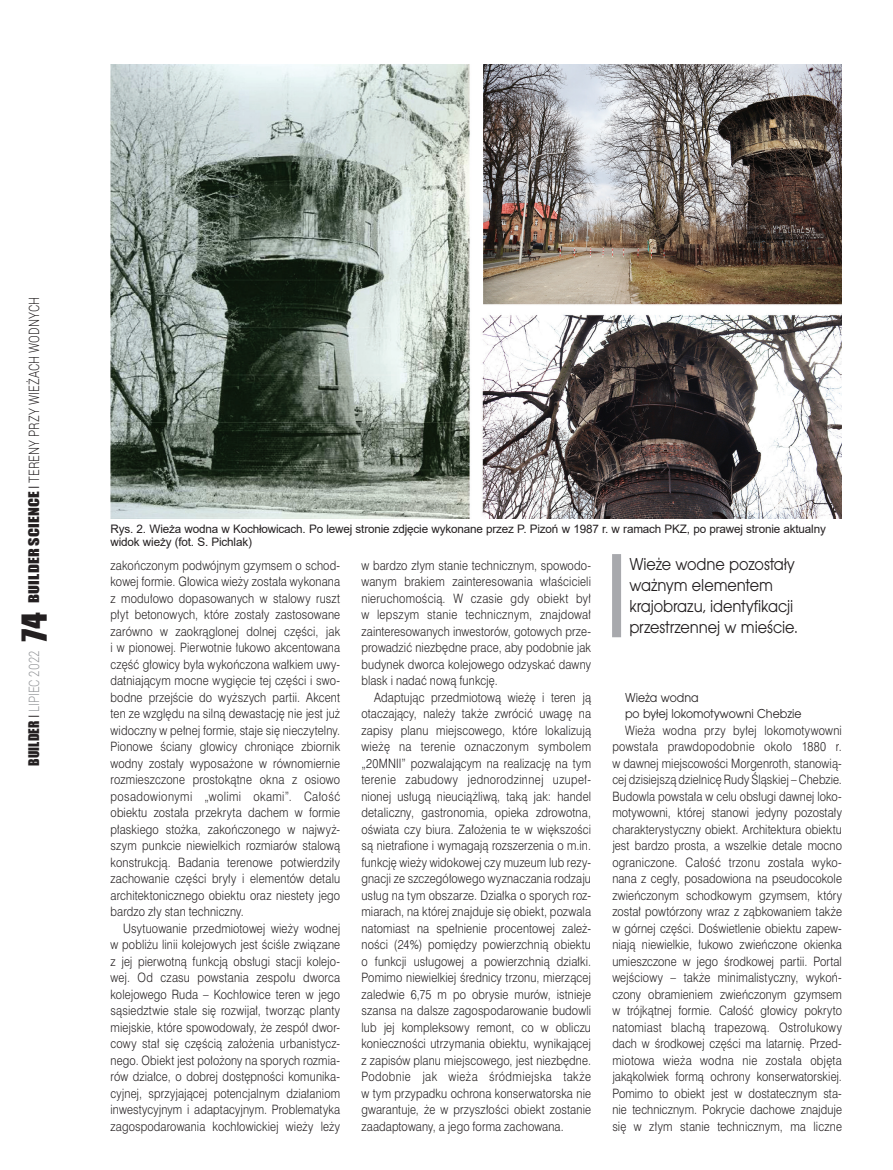
<style>
.page{position:relative;width:893px;height:1170px;background:#fff}
.page>*{position:absolute;margin:0;border:0;box-sizing:border-box;transform-origin:0 0}
.wrzutka_pasek{font:18px/21px "Avant Gar Got Itc TEE";letter-spacing:-.005em;color:#231f20;scale:.9 1}
.t1{font:300 14.25px "Roboto";letter-spacing:.005em;color:#231f20;scale:.8 1}
.t2{font:300 14.25px "Roboto";color:#939598;scale:.8 1}
.srodtytul{font:13.5px/16.5px "Avant Gar Got Itc TEE";color:#231f20;scale:.9 1}
.tekst_swiss{font:12px/16.5px "Swis 721 Lt PL";letter-spacing:.015em;color:#231f20;text-align:justify;scale:.87 1}
.Fot_podpis{font:11.7px/13.5px "Arial";letter-spacing:-.015em;color:#231f20}
.s1{font-family:"Impact";font-weight:400;font-size:13.5px}
.s2{font-family:"Swis 721 Lt PL";font-weight:400;font-size:13.5px}
.s3{font-family:"Impact";font-weight:400;font-size:13.5px;color:#231f20}
.s4{font-family:"Swis 721 Lt PL";font-weight:400;font-size:13.5px;color:#231f20}
.s5{font-family:"Compacta PL";font-weight:700;font-size:30px;color:#231f20}
</style>
<div class="page">
<img style="left:111px;top:65px;width:731px;height:453px">
<div style="left:612px;top:554px;width:9px;height:83px;background:#a8a9ad"></div>
<p class="t1" style="left:24px;top:603px;width:384px;rotate:-90deg"><span class="s1">BUILDER SCIENCE</span> <span class="s2">I</span> TERENY PRZY WIEŻACH WODNYCH</p>
<p class="t2" style="left:24px;top:765px;width:194px;rotate:-90deg"><span class="s3">BUILDER</span> <span class="s4">I</span> LIPIEC 2022 <span class="s5">74</span></p>
<p class="Fot_podpis" style="left:111px;top:522px;width:717px">Rys. 2. Wieża wodna w Kochłowicach. Po lewej stronie zdjęcie wykonane przez P. Pizoń w 1987 r. w ramach PKZ, po prawej stronie aktualny widok wieży (fot. S. Pichlak)</p>
<p class="tekst_swiss" style="left:111px;top:556px;width:265px">zakończonym podwójnym gzymsem o schod&shy;kowej formie. Głowica wieży została wykonana z modułowo dopasowanych w stalowy ruszt płyt betonowych, które zostały zastosowane zarówno w zaokrąglonej dolnej części, jak i w pionowej. Pierwotnie łukowo akcentowana część głowicy była wykończona wałkiem uwy&shy;datniającym mocne wygięcie tej części i swo&shy;bodne przejście do wyższych partii. Akcent ten ze względu na silną dewastację nie jest już widoczny w pełnej formie, staje się nieczytelny.<br>Pionowe ściany głowicy chroniące zbiornik wodny zostały wyposażone w równomiernie rozmieszczone prostokątne okna z osiowo posadowionymi „wolimi okami”. Całość obiektu została przekryta dachem w formie płaskiego stożka, zakończonego w najwyż&shy;szym punkcie niewielkich rozmiarów stalową konstrukcją. Badania terenowe potwierdziły zachowanie części bryły i elementów detalu architektonicznego obiektu oraz niestety jego bardzo zły stan techniczny.</p>
<p class="tekst_swiss" style="left:111px;top:919px;width:265px;text-indent:13px">Usytuowanie przedmiotowej wieży wodnej w pobliżu linii kolejowych jest ściśle związane z jej pierwotną funkcją obsługi stacji kolejo&shy;wej. Od czasu powstania zespołu dworca kolejowego Ruda – Kochłowice teren w jego sąsiedztwie stale się rozwijał, tworząc planty miejskie, które spowodowały, że zespół dwor&shy;cowy stał się częścią założenia urbanistycz&shy;nego. Obiekt jest położony na sporych rozmia&shy;rów działce, o dobrej dostępności komunika&shy;cyjnej, sprzyjającej potencjalnym działaniom inwestycyjnym i adaptacyjnym. Problematyka zagospodarowania kochłowickiej wieży leży</p>
<p class="wrzutka_pasek" style="left:629px;top:553px;width:189px">Wieże wodne pozostały ważnym elementem krajobrazu, identyfikacji przestrzennej w mieście.</p>
<p class="tekst_swiss" style="left:361px;top:556px;width:265px">w bardzo złym stanie technicznym, spowodo&shy;wanym brakiem zainteresowania właścicieli nieruchomością. W czasie gdy obiekt był w lepszym stanie technicznym, znajdował zainteresowanych inwestorów, gotowych prze&shy;prowadzić niezbędne prace, aby podobnie jak budynek dworca kolejowego odzyskać dawny blask i nadać nową funkcję.</p>
<p class="tekst_swiss" style="left:361px;top:688px;width:265px;text-indent:13px">Adaptując przedmiotową wieżę i teren ją otaczający, należy także zwrócić uwagę na zapisy planu miejscowego, które lokalizują wieżę na terenie oznaczonym symbolem „20MNII” pozwalającym na realizację na tym terenie zabudowy jednorodzinnej uzupeł&shy;nionej usługą nieuciążliwą, taką jak: handel detaliczny, gastronomia, opieka zdrowotna, oświata czy biura. Założenia te w większości są nietrafione i wymagają rozszerzenia o m.in. funkcję wieży widokowej czy muzeum lub rezy&shy;gnacji ze szczegółowego wyznaczania rodzaju usług na tym obszarze. Działka o sporych roz&shy;miarach, na której znajduje się obiekt, pozwala natomiast na spełnienie procentowej zależ&shy;ności (24%) pomiędzy powierzchnią obiektu o funkcji usługowej a powierzchnią działki.<br>Pomimo niewielkiej średnicy trzonu, mierzącej zaledwie 6,75 m po obrysie murów, istnieje szansa na dalsze zagospodarowanie budowli lub jej kompleksowy remont, co w obliczu konieczności utrzymania obiektu, wynikającej z zapisów planu miejscowego, jest niezbędne.<br>Podobnie jak wieża śródmiejska także w tym przypadku ochrona konserwatorska nie gwarantuje, że w przyszłości obiekt zostanie zaadaptowany, a jego forma zachowana.</p>
<p class="srodtytul" style="left:625px;top:688px;width:198px">Wieża wodna<br>po byłej lokomotywowni Chebzie</p>
<p class="tekst_swiss" style="left:612px;top:721px;width:265px;text-indent:13px">Wieża wodna przy byłej lokomotywowni powstała prawdopodobnie około 1880 r. w dawnej miejscowości Morgenroth, stanowią&shy;cej dzisiejszą dzielnicę Rudy Śląskiej – Chebzie.<br>Budowla powstała w celu obsługi dawnej loko&shy;motywowni, której stanowi jedyny pozostały charakterystyczny obiekt. Architektura obiektu jest bardzo prosta, a wszelkie detale mocno ograniczone. Całość trzonu została wyko&shy;nana z cegły, posadowiona na pseudocokole zwieńczonym schodkowym gzymsem, który został powtórzony wraz z ząbkowaniem także w górnej części. Doświetlenie obiektu zapew&shy;niają niewielkie, łukowo zwieńczone okienka umieszczone w jego środkowej partii. Portal wejściowy – także minimalistyczny, wykoń&shy;czony obramieniem zwieńczonym gzymsem w trójkątnej formie. Całość głowicy pokryto natomiast blachą trapezową. Ostrołukowy dach w środkowej części ma latarnię. Przed&shy;miotowa wieża wodna nie została objęta jakąkolwiek formą ochrony konserwatorskiej.<br>Pomimo to obiekt jest w dostatecznym sta&shy;nie technicznym. Pokrycie dachowe znajduje się w złym stanie technicznym, ma liczne</p>
</div>
